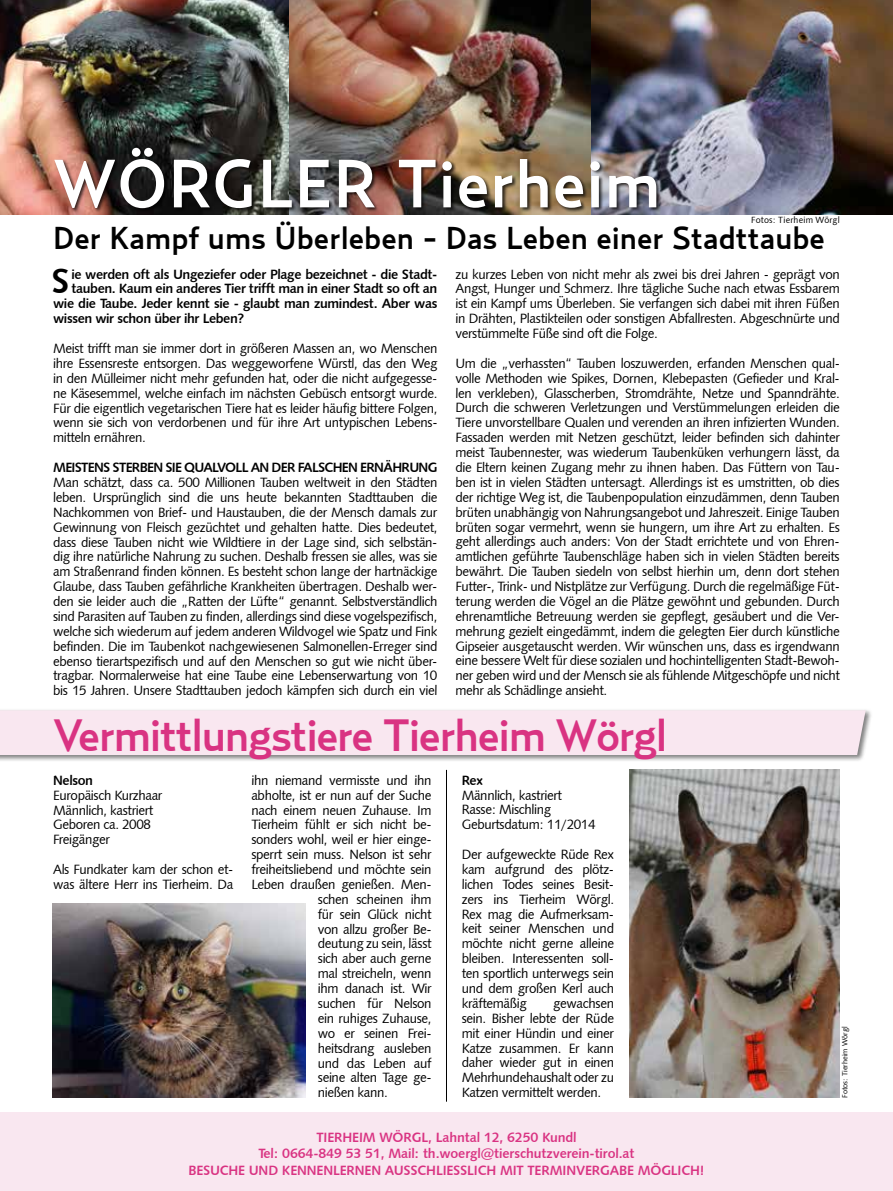
<style>
.page{position:relative;width:893px;height:1191px;background:#fff}
.page>*{position:absolute;margin:0;border:0;box-sizing:border-box;transform-origin:0 0}
.t1{font:500 67.5px "Relay";letter-spacing:.01em;color:#fff}
.t2{font:500 45px "Relay";letter-spacing:-.03em;color:#d93382}
.t3{font:34.65px "Humanist 531 BT Bold A";color:#000}
.t4{font:500 31.5px "Relay";color:#000}
.t5{font:13.5px/14.9px "Humanist 531 BT Roman A";letter-spacing:-.03em;color:#000;text-align:justify}
.t6{font:13.5px "Humanist 531 BT Bold A";letter-spacing:-.03em;color:#000}
.t7{font:13.5px/16.5px "Humanist 531 BT Bold A";letter-spacing:-.01em;color:#d93382;text-align:center}
.t8{font:13.5px "Humanist 531 BT Bold A";letter-spacing:-.05em;color:#000}
.t9{font:9px "Humanist 531 BT Roman A";letter-spacing:.02em;color:#000}
.t10{font:7.5px "Humanist 531 BT Roman A";color:#000}
</style>
<div class="page">
<img style="left:0;top:0;width:893px;height:215px">
<div style="left:0;top:708px;width:873px;height:54px;background:#000;opacity:.5"></div>
<div style="left:0;top:710px;width:866px;height:45px;background:#f9e7f0"></div>
<div style="left:0;top:1112px;width:893px;height:79px;background:#f9e7f0"></div>
<div style="left:54px;top:147px;width:607px;height:66px;background:#000;opacity:.75"></div>
<img style="left:629px;top:770px;width:211px;height:327px">
<img style="left:53px;top:904px;width:252px;height:193px">
<hr style="left:446px;top:770px;width:1px;height:331px;background:#000">
<h1 class="t1" style="left:53px;top:144px;width:609px">WÖRGLER Tierheim</h1>
<p class="t9" style="left:751px;top:214px;width:90px">Fotos: Tierheim Wörgl</p>
<h3 class="t4" style="left:53px;top:219px;width:773px">Der Kampf ums Überleben - Das Leben einer Stadttaube</h3>
<h3 class="t3" style="left:51px;top:260px;width:20px">S</h3>
<p class="t6" style="left:71px;top:266px;width:368px">ie werden oft als Ungeziefer oder Plage bezeichnet - die Stadt-</p>
<p class="t6" style="left:71px;top:280px;width:368px">tauben. Kaum ein anderes Tier trifft man in einer Stadt so oft an</p>
<p class="t6" style="left:53px;top:295px;width:386px">wie die Taube. Jeder kennt sie - glaubt man zumindest. Aber was</p>
<p class="t6" style="left:53px;top:310px;width:193px">wissen wir schon über ihr Leben?</p>
<p class="t5" style="left:53px;top:340px;width:386px">Meist trifft man sie immer dort in größeren Massen an, wo Menschen ihre Essensreste entsorgen. Das weggeworfene Würstl, das den Weg in den Mülleimer nicht mehr gefunden hat, oder die nicht aufgegesse&shy;ne Käsesemmel, welche einfach im nächsten Gebüsch entsorgt wurde.<br>Für die eigentlich vegetarischen Tiere hat es leider häufig bittere Folgen, wenn sie sich von verdorbenen und für ihre Art untypischen Lebens&shy;mitteln ernähren.</p>
<p class="t8" style="left:53px;top:459px;width:386px">MEISTENS STERBEN SIE QUALVOLL AN DER FALSCHEN ERNÄHRUNG</p>
<p class="t5" style="left:53px;top:474px;width:386px">Man schätzt, dass ca. 500 Millionen Tauben weltweit in den Städten leben. Ursprünglich sind die uns heute bekannten Stadttauben die Nachkommen von Brief- und Haustauben, die der Mensch damals zur Gewinnung von Fleisch gezüchtet und gehalten hatte. Dies bedeutet, dass diese Tauben nicht wie Wildtiere in der Lage sind, sich selbstän&shy;dig ihre natürliche Nahrung zu suchen. Deshalb fressen sie alles, was sie am Straßenrand finden können. Es besteht schon lange der hartnäckige Glaube, dass Tauben gefährliche Krankheiten übertragen. Deshalb wer&shy;den sie leider auch die „Ratten der Lüfte“ genannt. Selbstverständlich sind Parasiten auf Tauben zu finden, allerdings sind diese vogelspezifisch, welche sich wiederum auf jedem anderen Wildvogel wie Spatz und Fink befinden. Die im Taubenkot nachgewiesenen Salmonellen-Erreger sind ebenso tierartspezifisch und auf den Menschen so gut wie nicht über&shy;tragbar. Normalerweise hat eine Taube eine Lebenserwartung von 10 bis 15 Jahren. Unsere Stadttauben jedoch kämpfen sich durch ein viel</p>
<p class="t5" style="left:455px;top:266px;width:386px">zu kurzes Leben von nicht mehr als zwei bis drei Jahren - geprägt von Angst, Hunger und Schmerz. Ihre tägliche Suche nach etwas Essbarem ist ein Kampf ums Überleben. Sie verfangen sich dabei mit ihren Füßen in Drähten, Plastikteilen oder sonstigen Abfallresten. Abgeschnürte und verstümmelte Füße sind oft die Folge.</p>
<p class="t5" style="left:455px;top:355px;width:386px">Um die „verhassten“ Tauben loszuwerden, erfanden Menschen qual&shy;volle Methoden wie Spikes, Dornen, Klebepasten (Gefieder und Kral&shy;len verkleben), Glasscherben, Stromdrähte, Netze und Spanndrähte.<br>Durch die schweren Verletzungen und Verstümmelungen erleiden die Tiere unvorstellbare Qualen und verenden an ihren infizierten Wunden.<br>Fassaden werden mit Netzen geschützt, leider befinden sich dahinter meist Taubennester, was wiederum Taubenküken verhungern lässt, da die Eltern keinen Zugang mehr zu ihnen haben. Das Füttern von Tau&shy;ben ist in vielen Städten untersagt. Allerdings ist es umstritten, ob dies der richtige Weg ist, die Taubenpopulation einzudämmen, denn Tauben brüten unabhängig von Nahrungsangebot und Jahreszeit. Einige Tauben brüten sogar vermehrt, wenn sie hungern, um ihre Art zu erhalten. Es geht allerdings auch anders: Von der Stadt errichtete und von Ehren&shy;amtlichen geführte Taubenschläge haben sich in vielen Städten bereits bewährt. Die Tauben siedeln von selbst hierhin um, denn dort stehen Futter-, Trink- und Nistplätze zur Verfügung. Durch die regelmäßige Füt&shy;terung werden die Vögel an die Plätze gewöhnt und gebunden. Durch ehrenamtliche Betreuung werden sie gepflegt, gesäubert und die Ver&shy;mehrung gezielt eingedämmt, indem die gelegten Eier durch künstliche Gipseier ausgetauscht werden. Wir wünschen uns, dass es irgendwann eine bessere Welt für diese sozialen und hochintelligenten Stadt-Bewoh&shy;ner geben wird und der Mensch sie als fühlende Mitgeschöpfe und nicht mehr als Schädlinge ansieht.</p>
<h2 class="t2" style="left:53px;top:708px;width:616px">Vermittlungstiere Tierheim Wörgl</h2>
<p class="t6" style="left:53px;top:771px;width:41px">Nelson</p>
<p class="t5" style="left:53px;top:787px;width:111px;text-align:left">Europäisch Kurzhaar<br>Männlich, kastriert<br>Geboren ca. 2008<br>Freigänger</p>
<p class="t5" style="left:53px;top:861px;width:182px">Als Fundkater kam der schon et&shy;was ältere Herr ins Tierheim. Da</p>
<p class="t5" style="left:251px;top:772px;width:182px">ihn niemand vermisste und ihn</p>
<p class="t5" style="left:251px;top:787px;width:182px">abholte, ist er nun auf der Suche</p>
<p class="t5" style="left:251px;top:802px;width:182px">nach einem neuen Zuhause. Im</p>
<p class="t5" style="left:251px;top:817px;width:182px">Tierheim fühlt er sich nicht be-</p>
<p class="t5" style="left:251px;top:832px;width:182px">sonders wohl, weil er hier einge-</p>
<p class="t5" style="left:251px;top:846px;width:182px">sperrt sein muss. Nelson ist sehr</p>
<p class="t5" style="left:251px;top:861px;width:182px">freiheitsliebend und möchte sein</p>
<p class="t5" style="left:251px;top:876px;width:182px">Leben draußen genießen. Men-</p>
<p class="t5" style="left:318px;top:891px;width:115px">schen scheinen ihm</p>
<p class="t5" style="left:318px;top:906px;width:115px">für sein Glück nicht</p>
<p class="t5" style="left:318px;top:921px;width:115px">von allzu großer Be-</p>
<p class="t5" style="left:318px;top:936px;width:115px">deutung zu sein, lässt</p>
<p class="t5" style="left:318px;top:951px;width:115px">sich aber auch gerne</p>
<p class="t5" style="left:318px;top:965px;width:115px">mal streicheln, wenn</p>
<p class="t5" style="left:318px;top:980px;width:115px">ihm danach ist. Wir</p>
<p class="t5" style="left:318px;top:995px;width:115px">suchen für Nelson</p>
<p class="t5" style="left:318px;top:1010px;width:115px">ein ruhiges Zuhause,</p>
<p class="t5" style="left:318px;top:1025px;width:115px">wo er seinen Frei-</p>
<p class="t5" style="left:318px;top:1040px;width:115px">heitsdrang ausleben</p>
<p class="t5" style="left:318px;top:1055px;width:115px">und das Leben auf</p>
<p class="t5" style="left:318px;top:1070px;width:115px">seine alten Tage ge-</p>
<p class="t5" style="left:318px;top:1084px;width:72px">nießen kann.</p>
<p class="t6" style="left:462px;top:771px;width:23px">Rex</p>
<p class="t5" style="left:462px;top:787px;width:135px;text-align:left">Männlich, kastriert<br>Rasse: Mischling<br>Geburtsdatum: 11/2014</p>
<p class="t5" style="left:462px;top:846px;width:154px">Der aufgeweckte Rüde Rex kam aufgrund des plötz&shy;lichen Todes seines Besit&shy;zers ins Tierheim Wörgl.<br>Rex mag die Aufmerksam&shy;keit seiner Menschen und möchte nicht gerne alleine bleiben. Interessenten soll&shy;ten sportlich unterwegs sein und dem großen Kerl auch kräftemäßig</p>
<p class="t5" style="left:462px;top:995px;width:154px;text-indent:91px">gewachsen sein. Bisher lebte der Rüde mit einer Hündin und einer Katze zusammen. Er kann daher wieder gut in einen Mehrhundehaushalt oder zu Katzen vermittelt werden.</p>
<p class="t7" style="left:188px;top:1128px;width:518px">TIERHEIM WÖRGL, Lahntal 12, 6250 Kundl<br>Tel: 0664-849 53 51, Mail: th.woergl@tierschutzverein-tirol.at<br>BESUCHE UND KENNENLERNEN AUSSCHLIESSLICH MIT TERMINVERGABE MÖGLICH!</p>
<p class="t10" style="left:840px;top:1097px;width:73px;rotate:-90deg">Fotos: Tierheim Wörgl</p>
</div>
